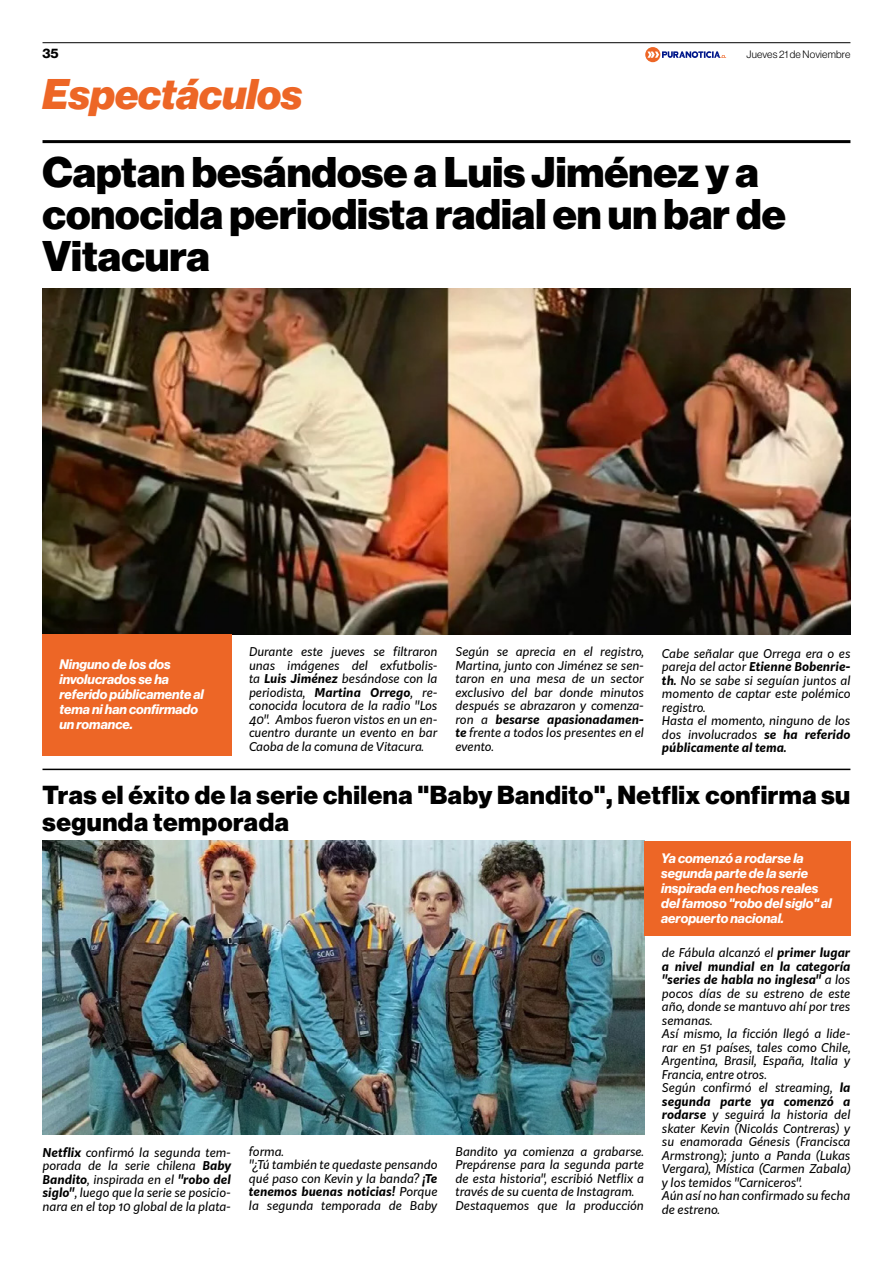
<style>
.page{position:relative;width:893px;height:1263px;background:#fff}
.page>*{position:absolute;margin:0;border:0;box-sizing:border-box;transform-origin:0 0}
.t1{font:900 42px/42px "Neue Haas Display";color:#000}
.t2{font:italic 900 42px "Neue Haas Display";color:#ed6626}
.t3{font:900 25.5px/27px "Neue Haas Display";letter-spacing:.02em;color:#000}
.t4{font:italic 700 13.5px/15px "Neue Haas Display";color:#fff}
.t5{font:13.5px "N Haas Grotesk DS Pro 75 Bd";color:#000}
.t6{font:italic 12px/13.5px "Kit Sans";color:#000}
.t7{font:10.5px "N Haas Grotesk DS Pro 45 Lt";letter-spacing:.02em;color:#000}
.s1{font-weight:700}
</style>
<div class="page">
<hr style="left:43px;top:42px;width:807px;height:1px;background:#000">
<hr style="left:43px;top:140px;width:807px;height:3px;background:#000">
<svg style="left:645px;top:47px;width:81px;height:15px"></svg>
<hr style="left:42px;top:769px;width:808px;height:1px;background:#000">
<img style="left:43px;top:841px;width:601px;height:293px">
<div style="left:644px;top:841px;width:206px;height:94px;background:#ed6626"></div>
<img style="left:43px;top:289px;width:807px;height:345px">
<div style="left:43px;top:634px;width:189px;height:122px;background:#ed6626"></div>
<p class="t5" style="left:43px;top:45px;width:18px">35</p>
<p class="t7" style="left:747px;top:48px;width:105px">Jueves 21 de Noviembre</p>
<h1 class="t2" style="left:43px;top:69px;width:262px">Espectáculos</h1>
<h1 class="t1" style="left:43px;top:152px;width:745px">Captan besándose a Luis Jiménez y a conocida periodista radial en un bar de<br>Vitacura</h1>
<p class="t4" style="left:60px;top:657px;width:146px">Ninguno de los dos involucrados se ha referido públicamente al tema ni han confirmado un romance.</p>
<p class="t6" style="left:249px;top:644px;width:190px;text-align:justify">Durante este jueves se filtraron unas imágenes del exfutbolis&shy;ta <span class="s1">Luis Jiménez</span> besándose con la periodista, <span class="s1">Martina Orrego</span>, re&shy;conocida locutora de la radio "Los 40". Ambos fueron vistos en un en&shy;cuentro durante un evento en bar Caoba de la comuna de Vitacura.</p>
<p class="t6" style="left:455px;top:644px;width:190px;text-align:justify">Según se aprecia en el registro, Martina, junto con Jiménez se sen&shy;taron en una mesa de un sector exclusivo del bar donde minutos después se abrazaron y comenza&shy;ron a <span class="s1">besarse apasionadamen&shy;te</span> frente a todos los presentes en el evento.</p>
<p class="t6" style="left:662px;top:646px;width:190px">Cabe señalar que Orrega era o es pareja del actor <span class="s1">Etienne Bobenrie&shy;th.</span> No se sabe si seguían juntos al momento de captar este polémico registro.<br>Hasta el momento, ninguno de los dos involucrados <span class="s1">se ha referido públicamente al tema.</span></p>
<h2 class="t3" style="left:43px;top:782px;width:809px">Tras el éxito de la serie chilena "Baby Bandito", Netflix confirma su segunda temporada</h2>
<p class="t4" style="left:661px;top:850px;width:172px">Ya comenzó a rodarse la segunda parte de la serie inspirada en hechos reales del famoso "robo del siglo" al aeropuerto nacional.</p>
<p class="t6" style="left:42px;top:1145px;width:190px;text-align:justify"><span class="s1">Netflix</span> confirmó la segunda tem&shy;porada de la serie chilena <span class="s1">Baby Bandito</span>, inspirada en el <span class="s1">"robo del siglo"</span>, luego que la serie se posicio&shy;nara en el top 10 global de la plata-</p>
<p class="t6" style="left:249px;top:1144px;width:190px">forma.<br>"¿Tú también te quedaste pensando qué paso con Kevin y la banda? <span class="s1">¡Te tenemos buenas noticias!</span> Porque la segunda temporada de Baby</p>
<p class="t6" style="left:455px;top:1144px;width:190px">Bandito ya comienza a grabarse.<br>Prepárense para la segunda parte de esta historia", escribió Netflix a través de su cuenta de Instagram.<br>Destaquemos que la producción</p>
<p class="t6" style="left:662px;top:945px;width:190px">de Fábula alcanzó el <span class="s1">primer lugar a nivel mundial en la categoría "series de habla no inglesa"</span> a los pocos días de su estreno de este año, donde se mantuvo ahí por tres semanas.<br>Así mismo, la ficción llegó a lide&shy;rar en 51 países, tales como Chile,<br>Argentina, Brasil, España, Italia y<br>Francia, entre otros.<br>Según confirmó el streaming, <span class="s1">la segunda parte ya comenzó a rodarse</span> y seguirá la historia del skater Kevin (Nicolás Contreras) y su enamorada Génesis (Francisca<br>Armstrong); junto a Panda (Lukas<br>Vergara), Mística (Carmen Zabala) y los temidos "Carniceros".<br>Aún así no han confirmado su fecha de estreno.</p>
</div>
